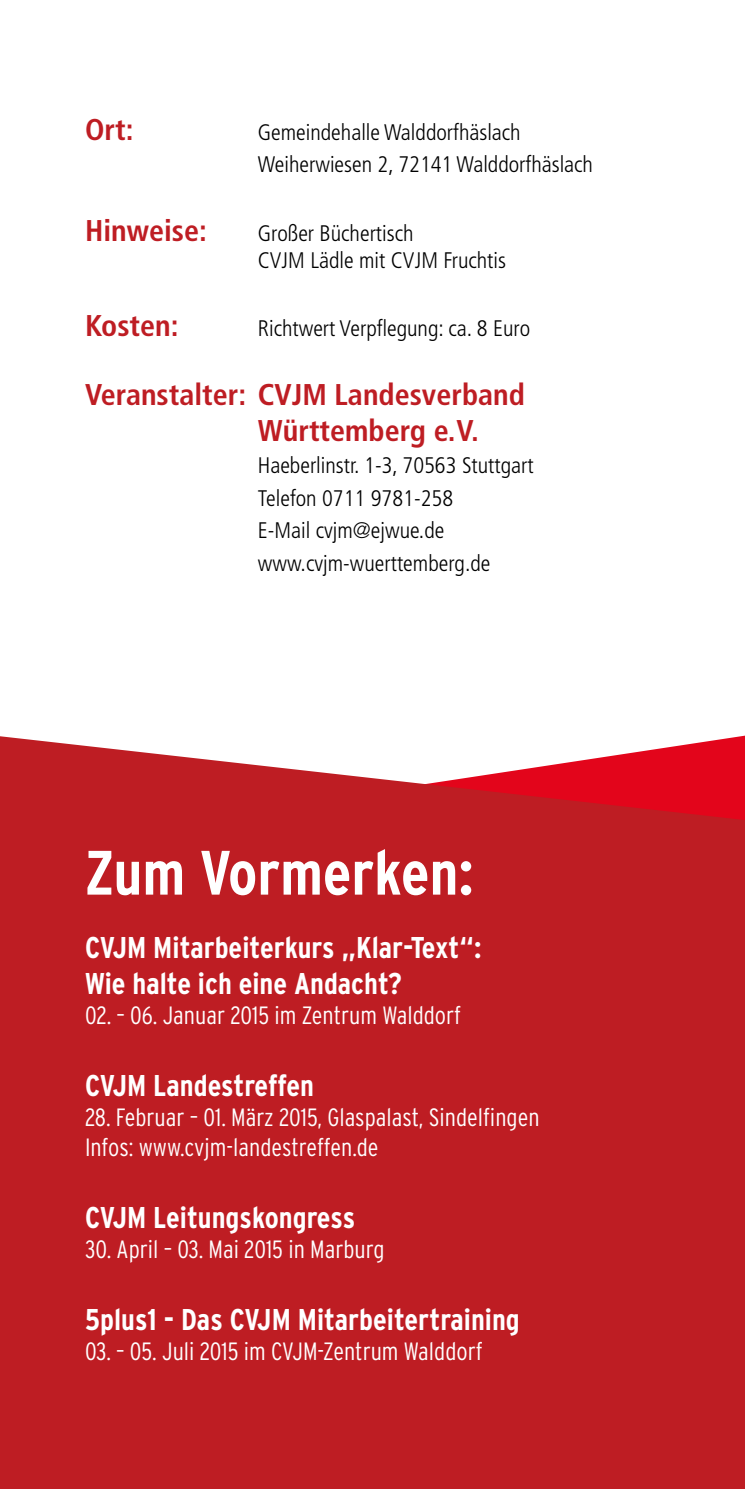
<style>
.page{position:relative;width:745px;height:1489px;background:#fff}
.page>*{position:absolute;margin:0;border:0;box-sizing:border-box;transform-origin:0 0}
.t1{font:700 condensed 62.5px "Interstate";color:#fff}
.t2{font:700 condensed 30px/36px "Interstate";color:#fff}
.t3{font:700 condensed 30px/36px "Frutiger";color:#be1d23}
.t4{font:300 condensed 25px/30px "Interstate";color:#fff}
.t5{font:300 condensed 22.5px/32.5px "Frutiger";color:#000}
</style>
<div class="page">
<div style="left:0;top:736px;width:744px;height:752px;background:#be1d23"></div>
<h2 class="t3" style="left:85px;top:111px;width:50px">Ort:</h2>
<p class="t5" style="left:258px;top:116px;width:336px">Gemeindehalle Walddorfhäslach<br>Weiherwiesen 2, 72141 Walddorfhäslach</p>
<h2 class="t3" style="left:85px;top:212px;width:123px">Hinweise:</h2>
<p class="t5" style="left:258px;top:219px;width:249px;line-height:27px">Großer Büchertisch<br>CVJM Lädle mit CVJM Fruchtis</p>
<h2 class="t3" style="left:85px;top:308px;width:95px">Kosten:</h2>
<p class="t5" style="left:258px;top:312px;width:274px">Richtwert Verpflegung: ca. 8 Euro</p>
<h2 class="t3" style="left:258px;top:376px;width:268px;text-indent:-172px">Veranstalter: CVJM Landesverband<br>Württemberg e.V.</h2>
<p class="t5" style="left:258px;top:449px;width:277px">Haeberlinstr. 1-3, 70563 Stuttgart<br>Telefon 0711 9781-258<br>E-Mail cvjm@ejwue.de www.cvjm-wuerttemberg.de</p>
<h1 class="t1" style="left:85px;top:837px;width:390px">Zum Vormerken:</h1>
<h2 class="t2" style="left:85px;top:928px;width:397px">CVJM Mitarbeiterkurs „Klar-Text“:<br>Wie halte ich eine Andacht?</h2>
<p class="t4" style="left:85px;top:999px;width:377px">02. – 06. Januar 2015 im Zentrum Walddorf</p>
<h2 class="t2" style="left:85px;top:1066px;width:230px">CVJM Landestreffen</h2>
<p class="t4" style="left:85px;top:1101px;width:455px">28. Februar – 01. März 2015, Glaspalast, Sindelfingen<br>Infos: www.cvjm-landestreffen.de</p>
<h2 class="t2" style="left:85px;top:1198px;width:271px">CVJM Leitungskongress</h2>
<p class="t4" style="left:85px;top:1233px;width:301px">30. April – 03. Mai 2015 in Marburg</p>
<h2 class="t2" style="left:85px;top:1300px;width:436px">5plus1 - Das CVJM Mitarbeitertraining</h2>
<p class="t4" style="left:85px;top:1335px;width:399px">03. – 05. Juli 2015 im CVJM-Zentrum Walddorf</p>
</div>
